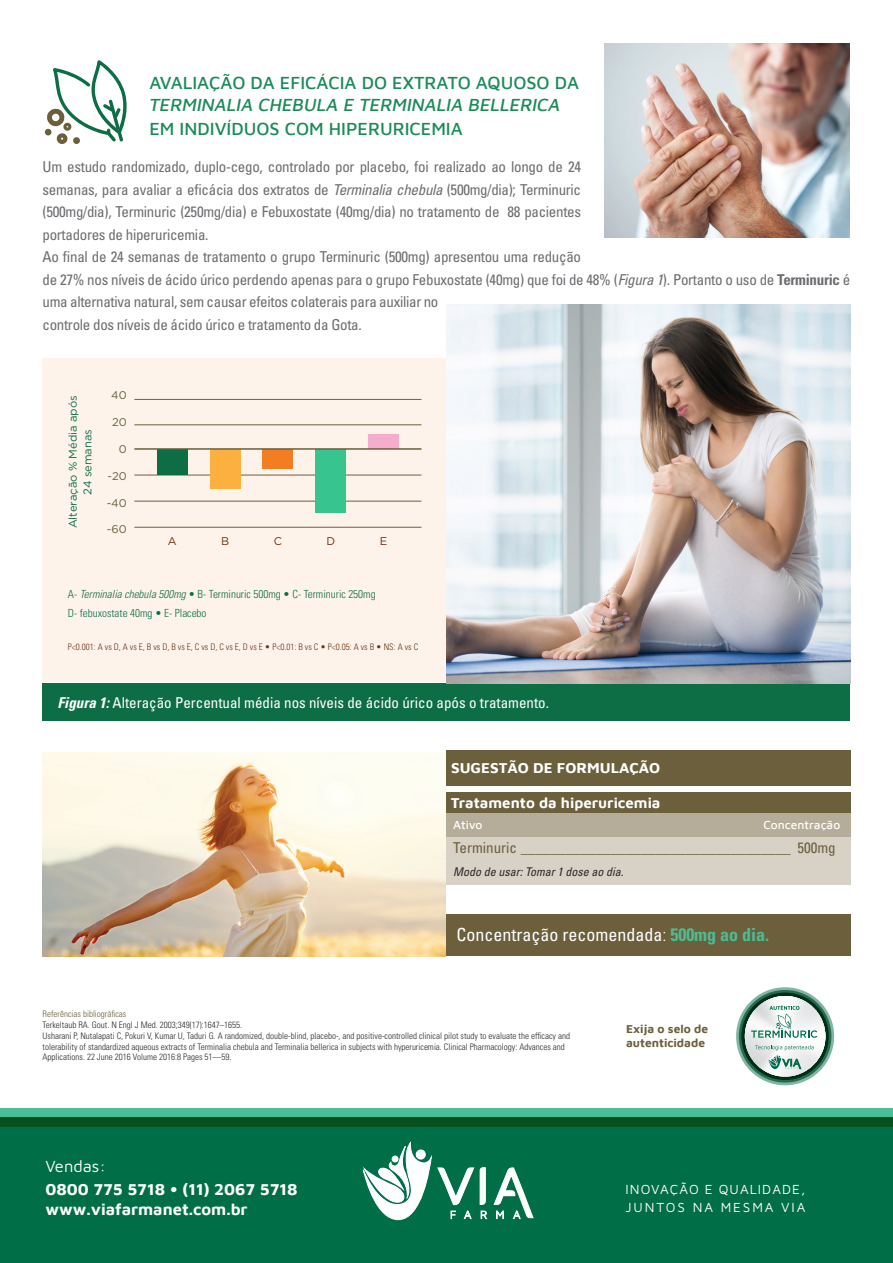
<style>
.page{position:relative;width:893px;height:1263px;background:#fff}
.page>*{position:absolute;margin:0;border:0;box-sizing:border-box;transform-origin:0 0}
.t1{font:500 18px "Maven Pro";color:#1a8b58}
.t2{font:italic 500 18px "Maven Pro";color:#1a8b58}
.t3{font:condensed 18px "Univers LT Std";color:#fff}
.t4{font:700 16.5px/23px "Maven Pro";color:#fff}
.t5{font:condensed 15px/22.5px "Univers LT Std";letter-spacing:-.02em;color:#6c6d70;text-align:justify}
.t6{font:condensed 15px "Univers LT Std";color:#fff}
.t7{font:condensed 15px "Univers LT Std";color:#6c5f3c}
.t8{font:700 15px "Maven Pro";color:#fff}
.t9{font:13.5px "Maven Pro";letter-spacing:.08em;color:#fff}
.t10{font:13.5px "Maven Pro";letter-spacing:.14em;color:#fff}
.t11{font:italic condensed 12px "Univers LT Std";color:#2a2928}
.t12{font:700 12px/14.4px "Maven Pro";color:#6c5f3c}
.t13{font:500 12px "Maven Pro";color:#fff}
.t14{font:300 condensed 11.25px "Univers LT Std";color:#0d6e46}
.t15{font:11.25px "Gotham";color:#0d6e46}
.t16{font:11.25px "Gotham";color:#6c5f3c}
.t17{font:11.25px "Gotham";color:#6a3212}
.t18{font:300 condensed 9px/10.8px "Univers LT Std";color:#2a2928}
.t19{font:300 condensed 9px "Univers LT Std";color:#6a3212}
.t20{font:300 condensed 9px "Univers LT Std";color:#6c5f3c}
.s1{font-style:italic}
.s2{font-weight:700}
.s3{font-weight:700;font-style:italic}
.s4{font-weight:300}
.s5{font-weight:700;color:#4abe94}
.s6{font-weight:400}
</style>
<div class="page">
<img style="left:43px;top:752px;width:403px;height:204px">
<div style="left:42px;top:358px;width:808px;height:324px;background:#fef3eb"></div>
<div style="left:43px;top:683px;width:807px;height:38px;background:#0d6e46"></div>
<hr style="left:134px;top:399px;width:287px;height:1px;background:#6c5f3c">
<hr style="left:134px;top:424px;width:287px;height:1px;background:#6c5f3c">
<hr style="left:134px;top:475px;width:287px;height:1px;background:#6c5f3c">
<hr style="left:134px;top:501px;width:287px;height:1px;background:#6c5f3c">
<hr style="left:134px;top:527px;width:287px;height:1px;background:#6c5f3c">
<div style="left:157px;top:449px;width:30px;height:26px;background:#0d6e46"></div>
<div style="left:210px;top:449px;width:30px;height:39px;background:#fbb03f"></div>
<div style="left:316px;top:449px;width:30px;height:64px;background:#38c48f"></div>
<div style="left:369px;top:434px;width:30px;height:15px;background:#f5adce"></div>
<div style="left:263px;top:449px;width:30px;height:20px;background:#f47d21"></div>
<hr style="left:134px;top:448px;width:287px;height:2px;background:#6c5f3c">
<img style="left:447px;top:304px;width:403px;height:379px">
<svg style="left:44px;top:60px;width:83px;height:84px"></svg>
<img style="left:605px;top:43px;width:245px;height:195px">
<svg style="left:736px;top:987px;width:98px;height:98px"></svg>
<svg style="left:739px;top:990px;width:92px;height:92px"></svg>
<svg style="left:741px;top:992px;width:88px;height:88px"></svg>
<svg style="left:745px;top:996px;width:80px;height:80px"></svg>
<div style="left:446px;top:792px;width:404px;height:93px;background:#d7d1c6"></div>
<div style="left:446px;top:792px;width:404px;height:21px;background:#6c5f3c"></div>
<div style="left:446px;top:813px;width:404px;height:24px;background:#b6ac9a"></div>
<div style="left:446px;top:750px;width:404px;height:35px;background:#6c5f3c"></div>
<div style="left:0;top:1109px;width:893px;height:154px;background:#4abe94"></div>
<div style="left:0;top:1117px;width:893px;height:146px;background:#075020"></div>
<div style="left:0;top:1128px;width:893px;height:135px;background:#006e47"></div>
<svg style="left:362px;top:1141px;width:125px;height:79px"></svg>
<svg style="left:493px;top:1167px;width:41px;height:52px"></svg>
<div style="left:446px;top:915px;width:404px;height:41px;background:#6c5f3c"></div>
<p class="t1" style="left:149px;top:70px;width:431px">AVALIAÇÃO DA EFICÁCIA DO EXTRATO AQUOSO DA</p>
<p class="t1" style="left:149px;top:116px;width:315px">EM INDIVÍDUOS COM HIPERURICEMIA</p>
<p class="t2" style="left:148px;top:93px;width:416px">TERMINALIA CHEBULA E TERMINALIA BELLERICA</p>
<p class="t5" style="left:43px;top:156px;width:540px">Um estudo randomizado, duplo-cego, controlado por placebo, foi realizado ao longo de 24 semanas, para avaliar a eficácia dos extratos de <span class="s1">Terminalia chebula</span> (500mg/dia); Terminuric (500mg/dia), Terminuric (250mg/dia) e Febuxostate (40mg/dia) no tratamento de 88 pacientes portadores de hiperuricemia.</p>
<p class="t5" style="left:43px;top:246px;width:809px;text-align:left">Ao final de 24 semanas de tratamento o grupo Terminuric (500mg) apresentou uma redução<br>de 27% nos níveis de ácido úrico perdendo apenas para o grupo Febuxostate (40mg) que foi de 48% (<span class="s1">Figura 1</span>). Portanto o uso de <span class="s2">Terminuric</span> é uma alternativa natural, sem causar efeitos colaterais para auxiliar no<br>controle dos níveis de ácido úrico e tratamento da Gota.</p>
<p class="t15" style="left:66px;top:528px;width:134px;rotate:-90deg">Alteração % Média após</p>
<p class="t15" style="left:80px;top:495px;width:67px;rotate:-90deg">24 semanas</p>
<p class="t16" style="left:111px;top:388px;width:17px">40</p>
<p class="t16" style="left:112px;top:415px;width:16px">20</p>
<p class="t16" style="left:119px;top:442px;width:10px">0</p>
<p class="t16" style="left:108px;top:469px;width:21px">-20</p>
<p class="t16" style="left:107px;top:495px;width:22px">-40</p>
<p class="t16" style="left:107px;top:522px;width:21px">-60</p>
<p class="t17" style="left:168px;top:534px;width:10px">A</p>
<p class="t17" style="left:221px;top:534px;width:10px">B</p>
<p class="t17" style="left:274px;top:534px;width:10px">C</p>
<p class="t17" style="left:326px;top:534px;width:10px">D</p>
<p class="t17" style="left:380px;top:534px;width:9px">E</p>
<p class="t14" style="left:68px;top:587px;width:309px">A- <span class="s1">Terminalia chebula 500mg</span> • B- Terminuric 500mg • C- Terminuric 250mg</p>
<p class="t14" style="left:68px;top:607px;width:140px">D- febuxostate 40mg • E- Placebo</p>
<p class="t19" style="left:68px;top:641px;width:352px">P&lt;0.001: A vs D, A vs E, B vs D, B vs E, C vs D, C vs E, D vs E • P&lt;0.01: B vs C • P&lt;0.05: A vs B • NS: A vs C</p>
<p class="t6" style="left:58px;top:693px;width:493px"><span class="s3">Figura 1:</span> Alteração Percentual média nos níveis de ácido úrico após o tratamento.</p>
<p class="t8" style="left:451px;top:757px;width:211px">SUGESTÃO DE FORMULAÇÃO</p>
<p class="t8" style="left:451px;top:792px;width:211px">Tratamento da hiperuricemia</p>
<p class="t13" style="left:453px;top:816px;width:31px">Ativo</p>
<p class="t13" style="left:763px;top:816px;width:78px">Concentração</p>
<p class="t7" style="left:453px;top:838px;width:384px">Terminuric ____________________________________ 500mg</p>
<p class="t11" style="left:453px;top:864px;width:172px">Modo de usar: Tomar 1 dose ao dia.</p>
<p class="t3" style="left:456px;top:923px;width:314px">Concentração recomendada<span class="s4">:</span> <span class="s5">500mg ao dia.</span></p>
<p class="t20" style="left:43px;top:1009px;width:85px">Referências bibliográficas</p>
<p class="t18" style="left:43px;top:1019px;width:529px">Terkeltaub RA. Gout. N Engl J Med. 2003;349(17):1647–1655.<br>Usharani P, Nutalapati C, Pokuri V, Kumar U, Taduri G. A randomized, double-blind, placebo-, and positive-controlled clinical pilot study to evaluate the efficacy and tolerability of standardized aqueous extracts of Terminalia chebula and Terminalia bellerica in subjects with hyperuricemia. Clinical Pharmacology: Advances and Applications. 22 June 2016 Volume 2016:8 Pages 51—59.</p>
<p class="t4" style="left:46px;top:1154px;width:254px"><span class="s6">Vendas:<br></span>0800 775 5718 • (11) 2067 5718</p>
<p class="t4" style="left:46px;top:1197px;width:204px">www.viafarmanet.com.br</p>
<p class="t12" style="left:626px;top:1021px;width:84px">Exija o selo de autenticidade</p>
<p class="t9" style="left:625px;top:1180px;width:181px">INOVAÇÃO E QUALIDADE,</p>
<p class="t10" style="left:625px;top:1198px;width:181px">JUNTOS NA MESMA VIA</p>
</div>
